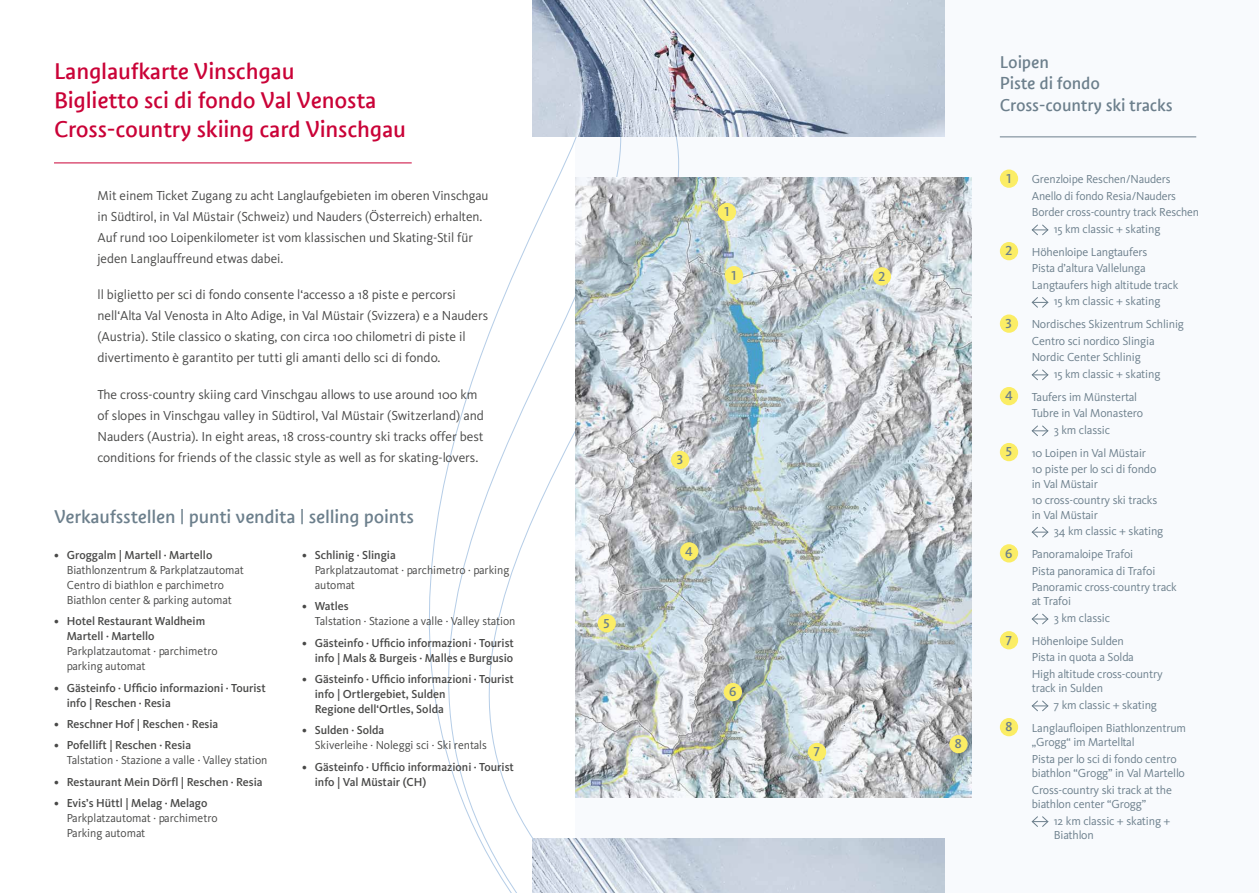
<style>
.page{position:relative;width:1259px;height:893px;background:#fff}
.page>*{position:absolute;margin:0;border:0;box-sizing:border-box;transform-origin:0 0}
.t1{font:24px/28.8px "Suedtirol Next TT";letter-spacing:-.01em;color:#ca0237}
.t2{font:19.5px "Suedtirol Next TT";letter-spacing:-.01em;color:#6c7f8c}
.t3{font:18px/21.6px "Suedtirol Next TT";letter-spacing:-.01em;color:#6c7f8c}
.t4{font:13.5px/21px "Kievit";color:#494948}
.t5{font:13.5px "Kievit Medium SC";color:#6c7f8c}
.t6{font:12px/16.5px "Kievit";letter-spacing:-.01em;color:#6c7f8c}
.t7{font:500 12px/15px "Kievit";color:#494948}
.t8{font:12px/15px "Kievit";color:#494948}
</style>
<div class="page">
<div style="left:575px;top:0;width:684px;height:893px;background:#f8fafd"></div>
<hr style="left:54px;top:163px;width:358px;height:1px;background:#ca0237">
<hr style="left:1000px;top:136px;width:196px;height:1px;background:#6c7f8c">
<img style="left:532px;top:0;width:412px;height:137px">
<img style="left:621px;top:839px;width:323px;height:54px">
<div style="left:1000px;top:170px;width:18px;height:18px;background:#fbed65;border-radius:50%"></div>
<svg style="left:1031px;top:224px;width:18px;height:12px"></svg>
<div style="left:1000px;top:242px;width:18px;height:18px;background:#fbed65;border-radius:50%"></div>
<svg style="left:1031px;top:297px;width:18px;height:11px"></svg>
<div style="left:1000px;top:314px;width:18px;height:19px;background:#fbed65;border-radius:50%"></div>
<svg style="left:1031px;top:369px;width:18px;height:12px"></svg>
<div style="left:1000px;top:387px;width:18px;height:18px;background:#fbed65;border-radius:50%"></div>
<svg style="left:1031px;top:425px;width:18px;height:11px"></svg>
<div style="left:1000px;top:443px;width:18px;height:18px;background:#fbed65;border-radius:50%"></div>
<svg style="left:1031px;top:527px;width:18px;height:11px"></svg>
<div style="left:1000px;top:544px;width:18px;height:18px;background:#fbed65;border-radius:50%"></div>
<svg style="left:1031px;top:613px;width:18px;height:12px"></svg>
<div style="left:1000px;top:631px;width:18px;height:18px;background:#fbed65;border-radius:50%"></div>
<svg style="left:1031px;top:700px;width:18px;height:12px"></svg>
<div style="left:1000px;top:718px;width:18px;height:18px;background:#fbed65;border-radius:50%"></div>
<svg style="left:1031px;top:816px;width:18px;height:11px"></svg>
<svg style="left:313px;top:162px;width:308px;height:731px"></svg>
<svg style="left:370px;top:136px;width:340px;height:706px"></svg>
<img style="left:575px;top:178px;width:397px;height:620px">
<div style="left:718px;top:203px;width:18px;height:18px;background:#fbed65;border-radius:50%"></div>
<div style="left:725px;top:266px;width:18px;height:18px;background:#fbed65;border-radius:50%"></div>
<div style="left:873px;top:267px;width:18px;height:18px;background:#fbed65;border-radius:50%"></div>
<div style="left:671px;top:451px;width:18px;height:18px;background:#fbed65;border-radius:50%"></div>
<div style="left:680px;top:542px;width:18px;height:19px;background:#fbed65;border-radius:50%"></div>
<div style="left:597px;top:614px;width:19px;height:18px;background:#fbed65;border-radius:50%"></div>
<div style="left:723px;top:683px;width:19px;height:18px;background:#fbed65;border-radius:50%"></div>
<div style="left:808px;top:743px;width:18px;height:18px;background:#fbed65;border-radius:50%"></div>
<div style="left:949px;top:735px;width:18px;height:18px;background:#fbed65;border-radius:50%"></div>
<h1 class="t1" style="left:54px;top:57px;width:353px">Langlaufkarte Vinschgau<br>Biglietto sci di fondo Val Venosta<br>Cross-country skiing card Vinschgau</h1>
<p class="t4" style="left:97px;top:184px;width:392px">Mit einem Ticket Zugang zu acht Langlaufgebieten im oberen Vinschgau in Südtirol, in Val Müstair (Schweiz) und Nauders (Österreich) erhalten.<br>Auf rund 100 Loipenkilometer ist vom klassischen und Skating-Stil für jeden Langlauffreund etwas dabei.</p>
<p class="t4" style="left:97px;top:284px;width:392px">ll biglietto per sci di fondo consente l‘accesso a 18 piste e percorsi nell‘Alta Val Venosta in Alto Adige, in Val Müstair (Svizzera) e a Nauders (Austria). Stile classico o skating, con circa 100 chilometri di piste il divertimento è garantito per tutti gli amanti dello sci di fondo.</p>
<p class="t4" style="left:97px;top:384px;width:388px">The cross-country skiing card Vinschgau allows to use around 100 km of slopes in Vinschgau valley in Südtirol, Val Müstair (Switzerland) and Nauders (Austria). In eight areas, 18 cross-country ski tracks offer best conditions for friends of the classic style as well as for skating-lovers.</p>
<h2 class="t2" style="left:54px;top:505px;width:361px">Verkaufsstellen | punti vendita | selling points</h2>
<p class="t7" style="left:54px;top:547px;width:160px">• Groggalm | Martell · Martello</p>
<p class="t8" style="left:67px;top:562px;width:179px">Biathlonzentrum &amp; Parkplatzautomat<br>Centro di biathlon e parchimetro<br>Biathlon center &amp; parking automat</p>
<p class="t7" style="left:67px;top:613px;width:140px;text-indent:-13px">• Hotel Restaurant Waldheim<br>Martell · Martello</p>
<p class="t8" style="left:67px;top:643px;width:152px">Parkplatzautomat · parchimetro parking automat</p>
<p class="t7" style="left:67px;top:680px;width:201px;text-indent:-13px">• Gästeinfo · Ufficio informazioni · Tourist info | Reschen · Resia</p>
<p class="t7" style="left:54px;top:716px;width:166px">• Reschner Hof | Reschen · Resia</p>
<p class="t7" style="left:54px;top:738px;width:139px">• Pofellift | Reschen · Resia</p>
<p class="t8" style="left:67px;top:753px;width:202px">Talstation · Stazione a valle · Valley station</p>
<p class="t7" style="left:54px;top:774px;width:210px">• Restaurant Mein Dörfl | Reschen · Resia</p>
<p class="t7" style="left:54px;top:795px;width:155px">• Evis’s Hüttl | Melag · Melago</p>
<p class="t8" style="left:67px;top:810px;width:152px">Parkplatzautomat · parchimetro<br>Parking automat</p>
<p class="t7" style="left:302px;top:547px;width:95px">• Schlinig · Slingia</p>
<p class="t8" style="left:315px;top:562px;width:196px">Parkplatzautomat · parchimetro · parking automat</p>
<p class="t7" style="left:302px;top:598px;width:48px">• Watles</p>
<p class="t8" style="left:315px;top:613px;width:202px">Talstation · Stazione a valle · Valley station</p>
<p class="t7" style="left:302px;top:635px;width:213px;text-align:right">• Gästeinfo · Ufficio informazioni · Tourist info | Mals &amp; Burgeis · Malles e Burgusio</p>
<p class="t7" style="left:315px;top:671px;width:201px;text-indent:-13px">• Gästeinfo · Ufficio informazioni · Tourist info | Ortlergebiet, Sulden<br>Regione dell‘Ortles, Solda</p>
<p class="t7" style="left:302px;top:723px;width:84px">• Sulden · Solda</p>
<p class="t8" style="left:315px;top:738px;width:174px">Skiverleihe · Noleggi sci · Ski rentals</p>
<p class="t7" style="left:315px;top:759px;width:201px;text-indent:-13px">• Gästeinfo · Ufficio informazioni · Tourist info | Val Müstair (CH)</p>
<p class="t5" style="left:724px;top:204px;width:6px">1</p>
<p class="t5" style="left:731px;top:267px;width:6px">1</p>
<p class="t5" style="left:878px;top:268px;width:8px">2</p>
<p class="t5" style="left:603px;top:615px;width:8px">5</p>
<p class="t5" style="left:677px;top:451px;width:8px">3</p>
<p class="t5" style="left:685px;top:543px;width:9px">4</p>
<p class="t5" style="left:729px;top:684px;width:9px">6</p>
<p class="t5" style="left:814px;top:744px;width:8px">7</p>
<p class="t5" style="left:955px;top:736px;width:8px">8</p>
<h3 class="t3" style="left:1000px;top:51px;width:174px">Loipen<br>Piste di fondo<br>Cross-country ski tracks</h3>
<p class="t5" style="left:1006px;top:170px;width:6px">1</p>
<p class="t6" style="left:1031px;top:171px;width:140px">Grenzloipe Reschen/Nauders</p>
<p class="t6" style="left:1031px;top:187px;width:146px">Anello di fondo Resia/Nauders</p>
<p class="t6" style="left:1031px;top:204px;width:169px">Border cross-country track Reschen</p>
<p class="t6" style="left:1054px;top:220px;width:108px">15 km classic + skating</p>
<p class="t5" style="left:1005px;top:243px;width:8px">2</p>
<p class="t6" style="left:1031px;top:243px;width:117px">Höhenloipe Langtaufers</p>
<p class="t6" style="left:1031px;top:260px;width:115px">Pista d’altura Vallelunga</p>
<p class="t6" style="left:1031px;top:276px;width:148px">Langtaufers high altitude track</p>
<p class="t6" style="left:1054px;top:293px;width:108px">15 km classic + skating</p>
<p class="t5" style="left:1005px;top:315px;width:8px">3</p>
<p class="t6" style="left:1031px;top:316px;width:154px">Nordisches Skizentrum Schlinig</p>
<p class="t6" style="left:1031px;top:332px;width:124px">Centro sci nordico Slingia</p>
<p class="t6" style="left:1031px;top:349px;width:110px">Nordic Center Schlinig</p>
<p class="t6" style="left:1054px;top:365px;width:108px">15 km classic + skating</p>
<p class="t5" style="left:1005px;top:388px;width:9px">4</p>
<p class="t6" style="left:1031px;top:388px;width:107px">Taufers im Münstertal</p>
<p class="t6" style="left:1031px;top:405px;width:113px">Tubre in Val Monastero</p>
<p class="t6" style="left:1054px;top:421px;width:58px">3 km classic</p>
<p class="t5" style="left:1005px;top:444px;width:8px">5</p>
<p class="t6" style="left:1031px;top:444px;width:126px">10 Loipen in Val Müstair<br>10 piste per lo sci di fondo</p>
<p class="t6" style="left:1031px;top:475px;width:127px">in Val Müstair<br>10 cross-country ski tracks</p>
<p class="t6" style="left:1054px;top:506px;width:111px;text-indent:-22px">in Val Müstair<br>34 km classic + skating</p>
<p class="t5" style="left:1005px;top:545px;width:9px">6</p>
<p class="t6" style="left:1031px;top:546px;width:147px">Panoramaloipe Trafoi<br>Pista panoramica di Trafoi<br>Panoramic cross-country track</p>
<p class="t6" style="left:1054px;top:593px;width:58px;text-indent:-22px">at Trafoi<br>3 km classic</p>
<p class="t5" style="left:1005px;top:632px;width:8px">7</p>
<p class="t6" style="left:1031px;top:632px;width:132px">Höhenloipe Sulden<br>Pista in quota a Solda<br>High altitude cross-country</p>
<p class="t6" style="left:1054px;top:680px;width:105px;text-indent:-22px">track in Sulden<br>7 km classic + skating</p>
<p class="t5" style="left:1005px;top:719px;width:8px">8</p>
<p class="t6" style="left:1031px;top:720px;width:156px;line-height:14.4px">Langlaufloipen Biathlonzentrum „Grogg“ im Martelltal</p>
<p class="t6" style="left:1031px;top:751px;width:154px;line-height:14.4px">Pista per lo sci di fondo centro biathlon “Grogg” in Val Martello</p>
<p class="t6" style="left:1031px;top:782px;width:142px;line-height:14.4px">Cross-country ski track at the biathlon center “Grogg”</p>
<p class="t6" style="left:1054px;top:813px;width:118px;line-height:14.4px">12 km classic + skating +<br>Biathlon</p>
</div>
